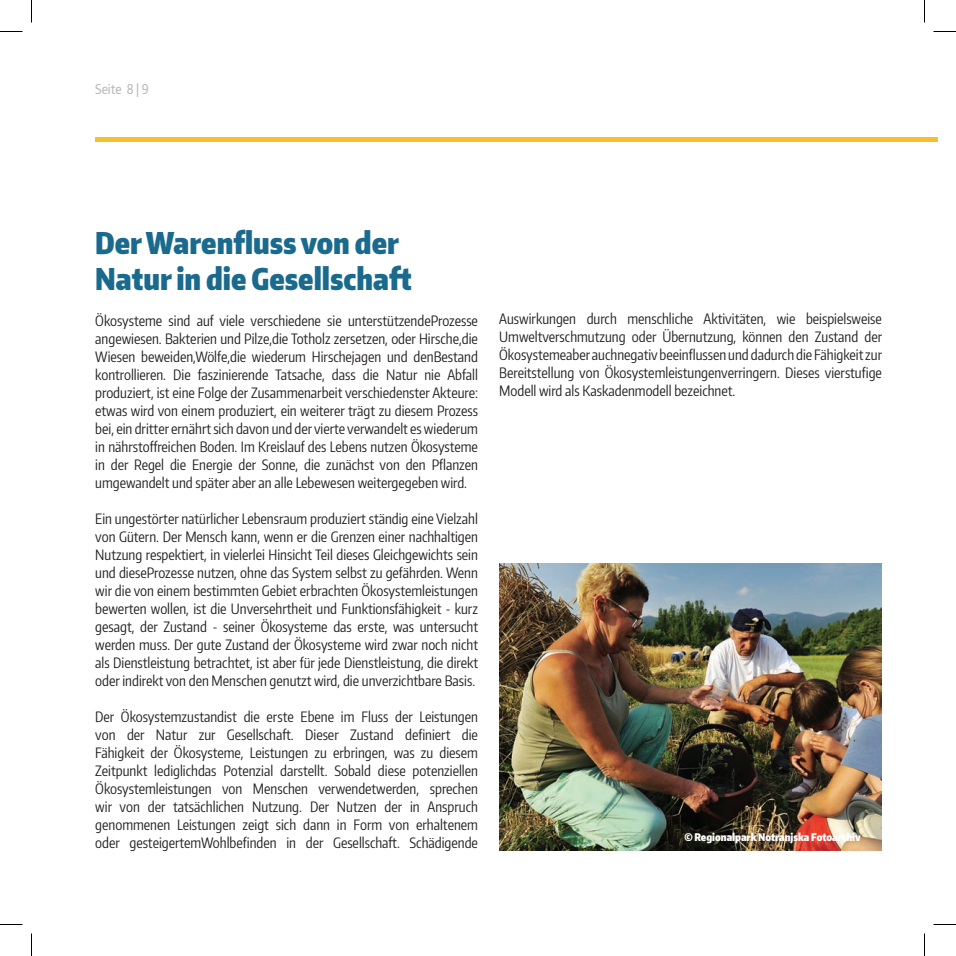
<style>
.page{position:relative;width:956px;height:956px;background:#fff}
.page>*{position:absolute;margin:0;border:0;box-sizing:border-box;transform-origin:0 0}
.t1{font:900 30px/36px "Encode Sans Compressed";color:#1a6a8e}
.t2{font:14.25px/18px "Encode Sans Compressed";color:#231f20;text-align:justify}
.t3{font:500 13.5px "Encode Sans Compressed";color:#bbbcbb}
.t4{font:900 10.5px "Encode Sans Compressed";color:#fff}
</style>
<div class="page">
<hr style="left:95px;top:138px;width:842px;height:4px;background:#f8bf2d">
<img style="left:499px;top:563px;width:383px;height:287px">
<svg style="left:0;top:31px;width:22px;height:1px"></svg>
<svg style="left:933px;top:31px;width:23px;height:1px"></svg>
<svg style="left:0;top:924px;width:22px;height:1px"></svg>
<svg style="left:933px;top:924px;width:23px;height:1px"></svg>
<svg style="left:31px;top:0;width:1px;height:23px"></svg>
<svg style="left:31px;top:933px;width:1px;height:23px"></svg>
<svg style="left:924px;top:0;width:1px;height:23px"></svg>
<svg style="left:924px;top:933px;width:1px;height:23px"></svg>
<p class="t3" style="left:95px;top:80px;width:55px">Seite 8 | 9</p>
<h1 class="t1" style="left:95px;top:224px;width:318px">Der Warenfluss von der<br>Natur in die Gesellschaft</h1>
<p class="t2" style="left:95px;top:311px;width:384px">Ökosysteme sind auf viele verschiedene sie unterstützendeProzesse angewiesen. Bakterien und Pilze,die Totholz zersetzen, oder Hirsche,die Wiesen beweiden,Wölfe,die wiederum Hirschejagen und denBestand kontrollieren. Die faszinierende Tatsache, dass die Natur nie Abfall produziert, ist eine Folge der Zusammenarbeit verschiedenster Akteure: etwas wird von einem produziert, ein weiterer trägt zu diesem Prozess bei, ein dritter ernährt sich davon und der vierte verwandelt es wiederum in nährstoffreichen Boden. Im Kreislauf des Lebens nutzen Ökosysteme in der Regel die Energie der Sonne, die zunächst von den Pflanzen umgewandelt und später aber an alle Lebewesen weitergegeben wird.</p>
<p class="t2" style="left:95px;top:509px;width:384px">Ein ungestörter natürlicher Lebensraum produziert ständig eine Vielzahl von Gütern. Der Mensch kann, wenn er die Grenzen einer nachhaltigen Nutzung respektiert, in vielerlei Hinsicht Teil dieses Gleichgewichts sein und dieseProzesse nutzen, ohne das System selbst zu gefährden. Wenn wir die von einem bestimmten Gebiet erbrachten Ökosystemleistungen bewerten wollen, ist die Unversehrtheit und Funktionsfähigkeit - kurz gesagt, der Zustand - seiner Ökosysteme das erste, was untersucht werden muss. Der gute Zustand der Ökosysteme wird zwar noch nicht als Dienstleistung betrachtet, ist aber für jede Dienstleistung, die direkt oder indirekt von den Menschen genutzt wird, die unverzichtbare Basis.</p>
<p class="t2" style="left:95px;top:707px;width:384px">Der Ökosystemzustandist die erste Ebene im Fluss der Leistungen von der Natur zur Gesellschaft. Dieser Zustand definiert die Fähigkeit der Ökosysteme, Leistungen zu erbringen, was zu diesem Zeitpunkt lediglichdas Potenzial darstellt. Sobald diese potenziellen Ökosystemleistungen von Menschen verwendetwerden, sprechen wir von der tatsächlichen Nutzung. Der Nutzen der in Anspruch genommenen Leistungen zeigt sich dann in Form von erhaltenem oder gesteigertemWohlbefinden in der Gesellschaft. Schädigende</p>
<p class="t2" style="left:499px;top:309px;width:384px">Auswirkungen durch menschliche Aktivitäten, wie beispielsweise Umweltverschmutzung oder Übernutzung, können den Zustand der Ökosystemeaber auchnegativ beeinflussen und dadurch die Fähigkeit zur Bereitstellung von Ökosystemleistungenverringern. Dieses vierstufige Modell wird als Kaskadenmodell bezeichnet.</p>
<p class="t4" style="left:684px;top:830px;width:178px">© Regionalpark Notranjska Fotoarchiv</p>
</div>
